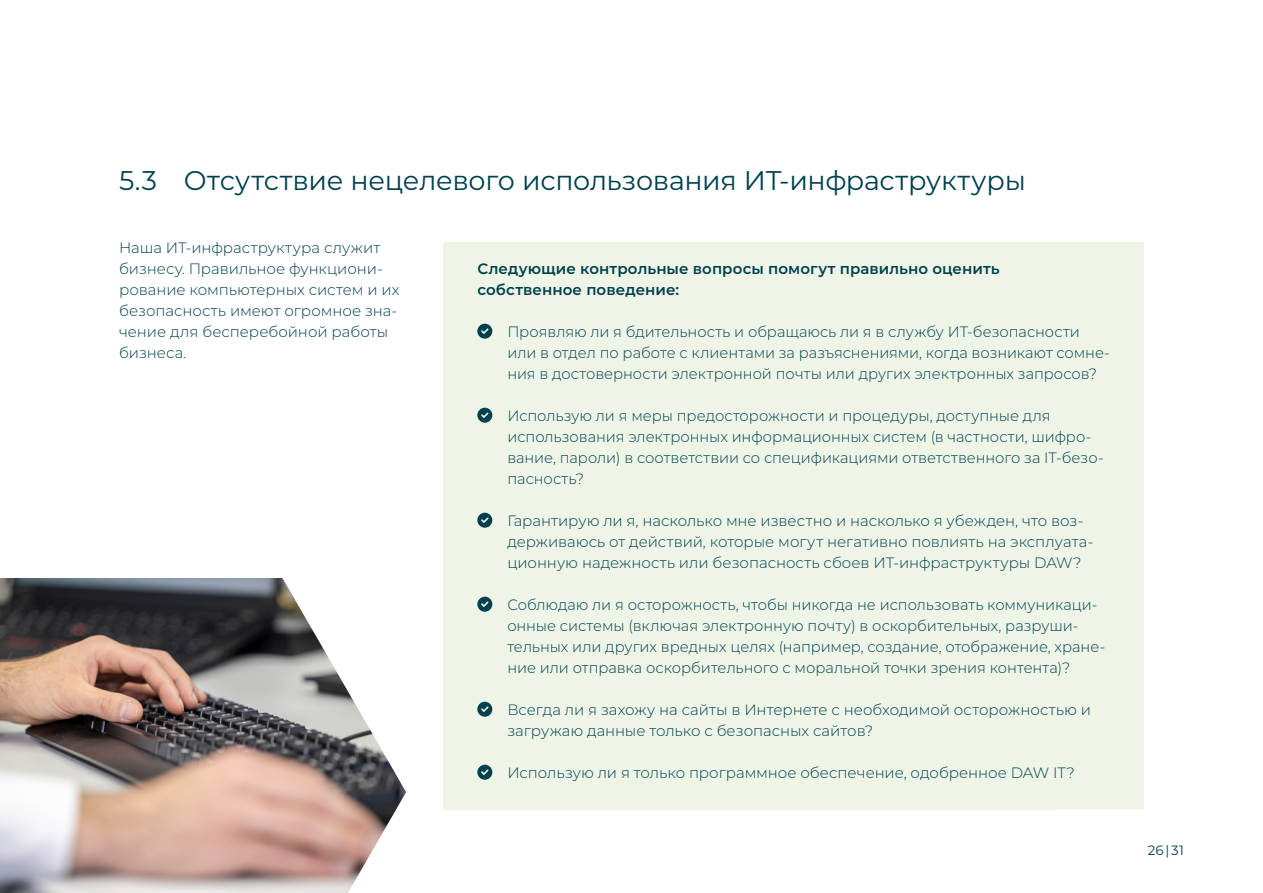
<style>
.page{position:relative;width:1263px;height:893px;background:#fff}
.page>*{position:absolute;margin:0;border:0;box-sizing:border-box;transform-origin:0 0}
.t1{font:27px "Montserrat";letter-spacing:-.01em;color:#00404e}
.t2{font:300 15px/21px "Montserrat";color:#00404e}
.t3{font:600 15px/21px "Montserrat";letter-spacing:.005em;color:#00404e}
.t4{font:13.5px "Montserrat";color:#00404e}
</style>
<div class="page">
<div style="left:443px;top:242px;width:701px;height:567px;background:#eef5e7"></div>
<svg style="left:477px;top:324px;width:15px;height:15px"></svg>
<svg style="left:477px;top:408px;width:15px;height:15px"></svg>
<svg style="left:477px;top:513px;width:15px;height:15px"></svg>
<svg style="left:477px;top:597px;width:15px;height:15px"></svg>
<svg style="left:477px;top:702px;width:15px;height:15px"></svg>
<svg style="left:477px;top:765px;width:15px;height:15px"></svg>
<img style="left:0;top:578px;width:406px;height:315px">
<svg style="left:998px;top:809px;width:146px;height:1px"></svg>
<h1 class="t1" style="left:119px;top:162px;width:908px">5.3 Отсутствие нецелевого использования ИТ-инфраструктуры</h1>
<p class="t2" style="left:119px;top:236px;width:282px">Наша ИТ-инфраструктура служит бизнесу. Правильное функциони&shy;рование компьютерных систем и их безопасность имеют огромное зна&shy;чение для бесперебойной работы бизнеса.</p>
<p class="t3" style="left:477px;top:257px;width:524px">Следующие контрольные вопросы помогут правильно оценить собственное поведение:</p>
<p class="t2" style="left:507px;top:320px;width:604px">Проявляю ли я бдительность и обращаюсь ли я в службу ИТ-безопасности или в отдел по работе с клиентами за разъяснениями, когда возникают сомне&shy;ния в достоверности электронной почты или других электронных запросов?</p>
<p class="t2" style="left:507px;top:404px;width:598px">Использую ли я меры предосторожности и процедуры, доступные для использования электронных информационных систем (в частности, шифро&shy;вание, пароли) в соответствии со спецификациями ответственного за IT-безо&shy;пасность?</p>
<p class="t2" style="left:507px;top:509px;width:587px">Гарантирую ли я, насколько мне известно и насколько я убежден, что воз&shy;держиваюсь от действий, которые могут негативно повлиять на эксплуата&shy;ционную надежность или безопасность сбоев ИТ-инфраструктуры DAW?</p>
<p class="t2" style="left:507px;top:593px;width:599px">Соблюдаю ли я осторожность, чтобы никогда не использовать коммуникаци&shy;онные системы (включая электронную почту) в оскорбительных, разруши&shy;тельных или других вредных целях (например, создание, отображение, хране&shy;ние или отправка оскорбительного с моральной точки зрения контента)?</p>
<p class="t2" style="left:507px;top:698px;width:585px">Всегда ли я захожу на сайты в Интернете с необходимой осторожностью и загружаю данные только с безопасных сайтов?</p>
<p class="t2" style="left:507px;top:761px;width:569px">Использую ли я только программное обеспечение, одобренное DAW IT?</p>
<p class="t4" style="left:1148px;top:841px;width:38px">26 | 31</p>
</div>
